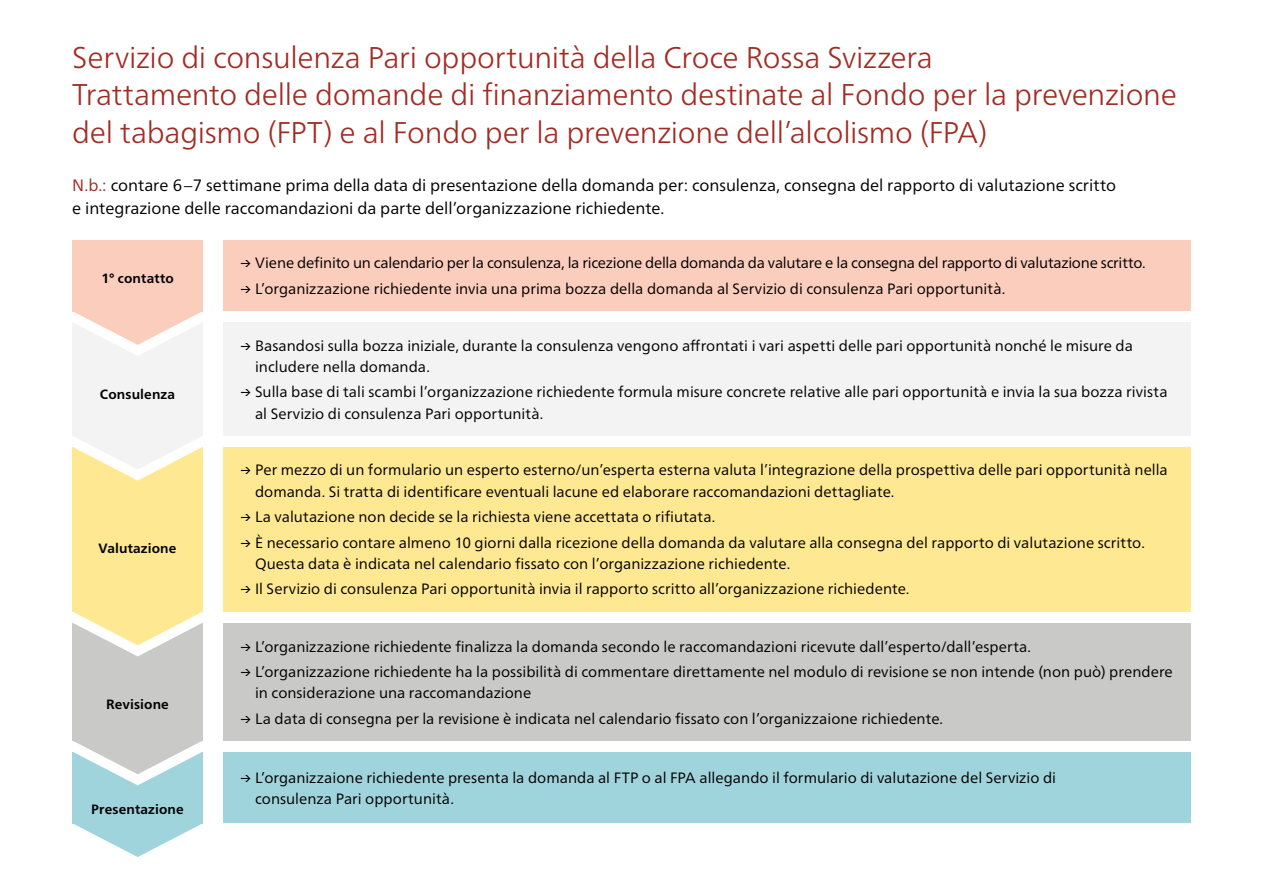
<style>
.page{position:relative;width:1263px;height:893px;background:#fff}
.page>*{position:absolute;margin:0;border:0;box-sizing:border-box;transform-origin:0 0}
.t1{font:300 30px/37.5px "Frutiger Neue LTW1 G";letter-spacing:-.01em;color:#a12c24}
.titre{font:16.5px/23.4px "Frutiger Neue LTW1 G";letter-spacing:-.005em;color:#000}
.texte{font:15px/21.3px "Frutiger Neue LTW1 G";color:#000}
.texte-2{font:15px "Frutiger Neue LTW1 G";letter-spacing:-.02em;color:#000}
.titre_flèche{font:700 13.5px "Frutiger Neue LTW1 G";letter-spacing:.01em;color:#000}
.s1{color:#a12c24}
</style>
<div class="page">
<div style="left:72px;top:752px;width:131px;height:71px;background:#a0d4dc"></div>
<svg style="left:72px;top:823px;width:131px;height:34px"></svg>
<div style="left:72px;top:623px;width:131px;height:117px;background:#c9c9c7"></div>
<svg style="left:72px;top:740px;width:131px;height:46px"></svg>
<div style="left:72px;top:447px;width:131px;height:165px;background:#ffe892"></div>
<svg style="left:73px;top:612px;width:129px;height:44px"></svg>
<div style="left:72px;top:322px;width:131px;height:114px;background:#f3f3f3"></div>
<svg style="left:73px;top:436px;width:129px;height:45px"></svg>
<div style="left:72px;top:240px;width:131px;height:71px;background:#fbcdbd"></div>
<svg style="left:72px;top:311px;width:131px;height:44px"></svg>
<div style="left:223px;top:240px;width:968px;height:71px;background:#fbcdbd"></div>
<div style="left:223px;top:623px;width:968px;height:118px;background:#c9c9c7"></div>
<div style="left:223px;top:752px;width:968px;height:71px;background:#a0d4dc"></div>
<div style="left:223px;top:322px;width:968px;height:114px;background:#f3f3f3"></div>
<div style="left:223px;top:447px;width:968px;height:164px;background:#ffe892"></div>
<p class="t1" style="left:72px;top:38px;width:1106px">Servizio di consulenza Pari opportunità della Croce Rossa Svizzera<br>Trattamento delle domande di finanziamento destinate al Fondo per la prevenzione del tabagismo (FPT) e al Fondo per la prevenzione dell’alcolismo (FPA)</p>
<p class="titre" style="left:72px;top:173px;width:1045px"><span class="s1">N.b.:</span> contare 6–7 settimane prima della data di presentazione della domanda per: consulenza, consegna del rapporto di valutazione scritto e integrazione delle raccomandazioni da parte dell’organizzazione richiedente.</p>
<p class="texte-2" style="left:240px;top:254px;width:907px">→ Viene definito un calendario per la consulenza, la ricezione della domanda da valutare e la consegna del rapporto di valutazione scritto.</p>
<p class="texte" style="left:240px;top:278px;width:766px">→ L’organizzazione richiedente invia una prima bozza della domanda al Servizio di consulenza Pari opportunità.</p>
<p class="titre_flèche" style="left:101px;top:270px;width:74px">1° contatto</p>
<p class="titre_flèche" style="left:100px;top:387px;width:77px">Consulenza</p>
<p class="titre_flèche" style="left:99px;top:540px;width:79px">Valutazione</p>
<p class="titre_flèche" style="left:106px;top:696px;width:64px">Revisione</p>
<p class="titre_flèche" style="left:91px;top:801px;width:94px">Presentazione</p>
<p class="texte" style="left:255px;top:335px;width:879px;text-indent:-15px">→ Basandosi sulla bozza iniziale, durante la consulenza vengono affrontati i vari aspetti delle pari opportunità nonché le misure da includere nella domanda.</p>
<p class="texte" style="left:255px;top:381px;width:914px;text-indent:-15px">→ Sulla base di tali scambi l’organizzazione richiedente formula misure concrete relative alle pari opportunità e invia la sua bozza rivista al Servizio di consulenza Pari opportunità.</p>
<p class="texte" style="left:255px;top:459px;width:914px;text-indent:-15px">→ Per mezzo di un formulario un esperto esterno/un’esperta esterna valuta l’integrazione della prospettiva delle pari opportunità nella domanda. Si tratta di identificare eventuali lacune ed elaborare raccomandazioni dettagliate.</p>
<p class="texte" style="left:240px;top:506px;width:477px">→ La valutazione non decide se la richiesta viene accettata o rifiutata.</p>
<p class="texte" style="left:255px;top:532px;width:891px;text-indent:-15px">→ È necessario contare almeno 10 giorni dalla ricezione della domanda da valutare alla consegna del rapporto di valutazione scritto.<br>Questa data è indicata nel calendario fissato con l’organizzazione richiedente.</p>
<p class="texte" style="left:240px;top:578px;width:671px">→ Il Servizio di consulenza Pari opportunità invia il rapporto scritto all’organizzazione richiedente.</p>
<p class="texte" style="left:240px;top:635px;width:792px">→ L’organizzazione richiedente finalizza la domanda secondo le raccomandazioni ricevute dall’esperto/dall’esperta.</p>
<p class="texte" style="left:255px;top:661px;width:919px;text-indent:-15px">→ L’organizzazione richiedente ha la possibilità di commentare direttamente nel modulo di revisione se non intende (non può) prendere in considerazione una raccomandazione</p>
<p class="texte" style="left:240px;top:708px;width:704px">→ La data di consegna per la revisione è indicata nel calendario fissato con l’organizzaione richiedente.</p>
<p class="texte" style="left:255px;top:766px;width:802px;text-indent:-15px">→ L’organizzaione richiedente presenta la domanda al FTP o al FPA allegando il formulario di valutazione del Servizio di consulenza Pari opportunità.</p>
</div>
